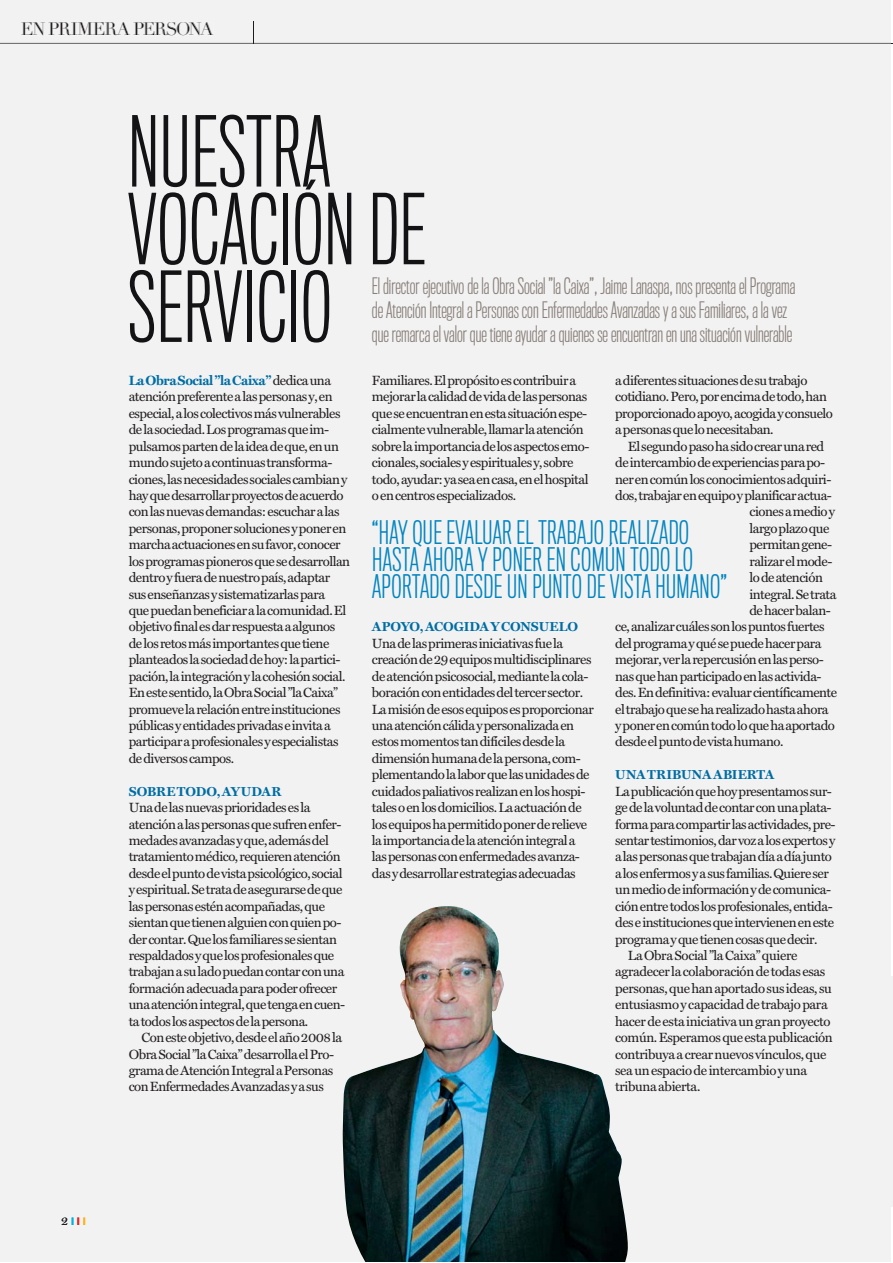
<style>
.page{position:relative;width:893px;height:1263px;background:#fff}
.page>*{position:absolute;margin:0;border:0;box-sizing:border-box;transform-origin:0 0}
.t1{font:300 89.55px/77.7px "Titling Gothic FB Comp";letter-spacing:.015em;color:#131215}
.t2{font:300 29.85px/26.8px "Titling Gothic FB Comp";letter-spacing:.015em;color:#0085c0}
.t3{font:300 20.85px/23.9px "Titling Gothic FB Comp";color:#898079}
.t4{font:18px "Didot LH";letter-spacing:-.06em;color:#1f1c1d}
.t5{font:13.5px/16.5px "Miller Text";letter-spacing:-.035em;color:#231f20}
.t6{font:700 13.05px "Miller Text";letter-spacing:-.005em;color:#006da2}
.t7{font:12px "Miller Display";color:#231f20}
.s1{font-weight:700;color:#006da2}
.s2{font-family:"Helvetica Neue";font-weight:700;font-size:10.5px;color:#00b3e0}
.s3{font-family:"Helvetica Neue";font-weight:700;font-size:10.5px;color:#e92826}
.s4{font-family:"Helvetica Neue";font-weight:700;font-size:10.5px;color:#fdb715}
</style>
<div class="page">
<hr style="left:891px;top:976px;width:2px;height:230px;background:#f2f2f3">
<div style="left:0;top:44px;width:891px;height:1218px;background:#f2f2f3"></div>
<div style="left:62px;top:1217px;width:5px;height:8px;background:#f2f2f3"></div>
<svg style="left:72px;top:1217px;width:14px;height:8px"></svg>
<div style="left:0;top:1px;width:893px;height:43px;background:#f2f2f3"></div>
<img style="left:343px;top:905px;width:286px;height:357px">
<h3 class="t4" style="left:21px;top:22px;width:194px">EN PRIMERA PERSONA</h3>
<h1 class="t1" style="left:128px;top:118px;width:299px">NUESTRA<br>VOCACIÓN DE<br>SERVICIO</h1>
<p class="t3" style="left:372px;top:275px;width:425px">El director ejecutivo de la Obra Social ”la Caixa”, Jaime Lanaspa, nos presenta el Programa de Atención Integral a Personas con Enfermedades Avanzadas y a sus Familiares, a la vez que remarca el valor que tiene ayudar a quienes se encuentran en una situación vulnerable</p>
<p class="t5" style="left:129px;top:373px;width:223px"><span class="s1">La Obra Social ”la Caixa”</span> dedica una atención preferente a las personas y, en especial, a los colectivos más vulnerables de la sociedad. Los programas que im&shy;pulsamos parten de la idea de que, en un mundo sujeto a continuas transforma&shy;ciones, las necesidades sociales cambian y hay que desarrollar proyectos de acuerdo con las nuevas demandas: escuchar a las personas, proponer soluciones y poner en marcha actuaciones en su favor, conocer los programas pioneros que se desarrollan dentro y fuera de nuestro país, adaptar sus enseñanzas y sistematizarlas para<br>que puedan beneficiar a la comunidad. El objetivo final es dar respuesta a algunos de los retos más importantes que tiene planteados la sociedad de hoy: la partici&shy;pación, la integración y la cohesión social.<br>En este sentido, la Obra Social ”la Caixa” promueve la relación entre instituciones públicas y entidades privadas e invita a participar a profesionales y especialistas de diversos campos.</p>
<p class="t6" style="left:129px;top:786px;width:154px">SOBRE TODO, AYUDAR</p>
<p class="t5" style="left:129px;top:800px;width:218px">Una de las nuevas prioridades es la atención a las personas que sufren enfer&shy;medades avanzadas y que, además del tratamiento médico, requieren atención desde el punto de vista psicológico, social y espiritual. Se trata de asegurarse de que las personas estén acompañadas, que sientan que tienen alguien con quien po&shy;der contar. Que los familiares se sientan respaldados y que los profesionales que trabajan a su lado puedan contar con una formación adecuada para poder ofrecer una atención integral, que tenga en cuen&shy;ta todos los aspectos de la persona.</p>
<p class="t5" style="left:129px;top:1030px;width:215px;text-indent:13px">Con este objetivo, desde el año 2008 la Obra Social ”la Caixa” desarrolla el Pro&shy;grama de Atención Integral a Personas con Enfermedades Avanzadas y a sus</p>
<p class="t5" style="left:615px;top:373px;width:219px">a diferentes situaciones de su trabajo cotidiano. Pero, por encima de todo, han proporcionado apoyo, acogida y consuelo a personas que lo necesitaban.</p>
<p class="t5" style="left:628px;top:439px;width:198px">El segundo paso ha sido crear una red</p>
<p class="t5" style="left:615px;top:455px;width:212px">de intercambio de experiencias para po-</p>
<p class="t5" style="left:615px;top:472px;width:218px">ner en común los conocimientos adquiri-</p>
<p class="t5" style="left:615px;top:488px;width:218px">dos, trabajar en equipo y planificar actua-</p>
<p class="t5" style="left:749px;top:505px;width:87px">ciones a medio y</p>
<p class="t5" style="left:749px;top:521px;width:82px">largo plazo que</p>
<p class="t5" style="left:749px;top:537px;width:84px">permitan gene-</p>
<p class="t5" style="left:749px;top:554px;width:84px">ralizar el mode-</p>
<p class="t5" style="left:749px;top:570px;width:75px">lo de atención</p>
<p class="t5" style="left:749px;top:587px;width:88px">integral. Se trata</p>
<p class="t5" style="left:749px;top:603px;width:83px">de hacer balan-</p>
<p class="t5" style="left:615px;top:620px;width:211px">ce, analizar cuáles son los puntos fuertes</p>
<p class="t5" style="left:615px;top:636px;width:208px">del programa y qué se puede hacer para</p>
<p class="t5" style="left:615px;top:652px;width:210px">mejorar, ver la repercusión en las perso-</p>
<p class="t5" style="left:615px;top:669px;width:208px">nas que han participado en las activida-</p>
<p class="t5" style="left:615px;top:685px;width:223px">des. En definitiva: evaluar científicamente</p>
<p class="t5" style="left:615px;top:702px;width:215px">el trabajo que se ha realizado hasta ahora</p>
<p class="t5" style="left:615px;top:718px;width:221px">y poner en común todo lo que ha aportado</p>
<p class="t5" style="left:615px;top:735px;width:170px">desde el punto de vista humano.</p>
<p class="t6" style="left:615px;top:770px;width:161px">UNA TRIBUNA ABIERTA</p>
<p class="t5" style="left:615px;top:784px;width:218px">La publicación que hoy presentamos sur-</p>
<p class="t5" style="left:615px;top:800px;width:218px">ge de la voluntad de contar con una plata-</p>
<p class="t5" style="left:615px;top:817px;width:222px">forma para compartir las actividades, pre-</p>
<p class="t5" style="left:615px;top:833px;width:222px">sentar testimonios, dar voz a los expertos y</p>
<p class="t5" style="left:615px;top:850px;width:218px">a las personas que trabajan día a día junto</p>
<p class="t5" style="left:615px;top:866px;width:215px">a los enfermos y a sus familias. Quiere ser</p>
<p class="t5" style="left:615px;top:882px;width:217px">un medio de información y de comunica-</p>
<p class="t5" style="left:615px;top:899px;width:219px">ción entre todos los profesionales, entida-</p>
<p class="t5" style="left:615px;top:915px;width:220px">des e instituciones que intervienen en este</p>
<p class="t5" style="left:615px;top:932px;width:204px">programa y que tienen cosas que decir.</p>
<p class="t5" style="left:628px;top:948px;width:171px">La Obra Social ”la Caixa” quiere</p>
<p class="t5" style="left:615px;top:965px;width:212px">agradecer la colaboración de todas esas</p>
<p class="t5" style="left:615px;top:981px;width:218px">personas, que han aportado sus ideas, su</p>
<p class="t5" style="left:615px;top:997px;width:214px">entusiasmo y capacidad de trabajo para</p>
<p class="t5" style="left:615px;top:1014px;width:217px">hacer de esta iniciativa un gran proyecto</p>
<p class="t5" style="left:615px;top:1030px;width:219px">común. Esperamos que esta publicación</p>
<p class="t5" style="left:615px;top:1047px;width:213px">contribuya a crear nuevos vínculos, que</p>
<p class="t5" style="left:615px;top:1063px;width:194px">sea un espacio de intercambio y una</p>
<p class="t5" style="left:615px;top:1080px;width:87px">tribuna abierta.</p>
<p class="t5" style="left:372px;top:373px;width:219px">Familiares. El propósito es contribuir a mejorar la calidad de vida de las personas que se encuentran en esta situación espe&shy;cialmente vulnerable, llamar la atención sobre la importancia de los aspectos emo&shy;cionales, sociales y espirituales y, sobre todo, ayudar: ya sea en casa, en el hospital o en centros especializados.</p>
<h2 class="t2" style="left:372px;top:521px;width:357px">“HAY QUE EVALUAR EL TRABAJO REALIZADO<br>HASTA AHORA Y PONER EN COMÚN TODO LO<br>APORTADO DESDE UN PUNTO DE VISTA HUMANO”</h2>
<p class="t6" style="left:372px;top:622px;width:208px">APOYO, ACOGIDA Y CONSUELO</p>
<p class="t5" style="left:372px;top:636px;width:223px">Una de las primeras iniciativas fue la creación de 29 equipos multidisciplinares de atención psicosocial, mediante la cola&shy;boración con entidades del tercer sector.<br>La misión de esos equipos es proporcionar una atención cálida y personalizada en estos momentos tan difíciles desde la dimensión humana de la persona, com&shy;plementando la labor que las unidades de cuidados paliativos realizan en los hospi&shy;tales o en los domicilios. La actuación de los equipos ha permitido poner de relieve la importancia de la atención integral a las personas con enfermedades avanza&shy;das y desarrollar estrategias adecuadas</p>
<p class="t7" style="left:61px;top:1216px;width:26px">2<span class="s2">I</span> <span class="s3">I</span><span class="s4">I</span></p>
</div>
